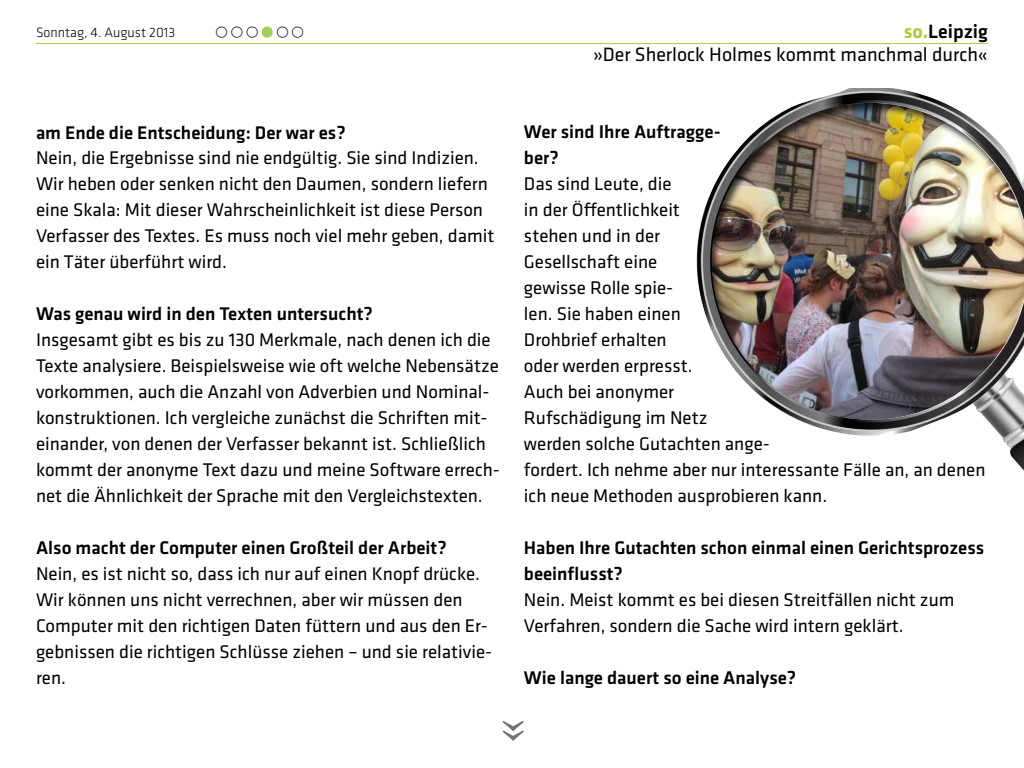
<style>
.page{position:relative;width:1024px;height:768px;background:#fff}
.page>*{position:absolute;margin:0;border:0;box-sizing:border-box;transform-origin:0 0}
.t1{font:58px "Minion Pro";color:#000}
.t2{font:20px/23px "Klavika";color:#000;text-align:right}
.t3{font:19px/26px "Klavika";color:#000}
.t4{font:500 19px/26px "Klavika";color:#000}
.t5{font:300 14px "Klavika";color:#000}
.t6{font:14px "European Pi Std 1";color:#000}
.s1{font-weight:700;color:#b0ca44}
.s2{font-weight:500}
</style>
<div class="page">
<hr style="left:36px;top:43px;width:952px;height:1px;background:#b0ca44">
<img style="left:696px;top:88px;width:328px;height:383px">
<div style="left:710px;top:101px;width:314px;height:319px;background:#000;opacity:.75"></div>
<p class="t5" style="left:36px;top:24px;width:141px">Sonntag, 4. August 2013</p>
<p class="t6" style="left:216px;top:26px;width:44px">❖ ❖ ❖</p>
<p class="t2" style="left:593px;top:19px;width:396px"><span class="s1">so.</span><span class="s2">Leipzig<br></span>»Der Sherlock Holmes kommt manchmal durch«</p>
<p class="t4" style="left:36px;top:119px;width:311px">am Ende die Entscheidung: Der war es?</p>
<p class="t3" style="left:36px;top:145px;width:460px">Nein, die Ergebnisse sind nie endgültig. Sie sind I ndizien.<br>Wir heben oder senken nicht den Daumen, sondern liefern eine Skala: Mit dieser Wahrscheinlichkeit ist diese Person Verfasser des Textes. Es muss noch viel mehr geben, damit ein Täter überführt wird.</p>
<p class="t4" style="left:36px;top:301px;width:338px">Was genau wird in den Texten untersucht?</p>
<p class="t3" style="left:36px;top:327px;width:465px">I nsgesamt gibt es bis zu 130 Merkmale, nach denen ich die Texte analysiere. Beispielsweise wie oft welche Nebensätze vorkommen, auch die Anzahl von Adverbien und Nominal&shy;konstruktionen. Ich vergleiche zunächst die Schriften mit&shy;einander, von denen der Verfasser bekannt ist. Schließlich kommt der anonyme Text dazu und meine Software errech&shy;net die Ähnlichkeit der Sprache mit den Vergleichstexten.</p>
<p class="t4" style="left:36px;top:535px;width:412px">Also macht der Computer einen Großteil der Arbeit?</p>
<p class="t3" style="left:36px;top:561px;width:458px">Nein, es ist nicht so, dass ich nur auf einen Knopf drücke.<br>Wir können uns nicht verrechnen, aber wir müssen den Computer mit den richtigen Daten füttern und aus den Er&shy;gebnissen die richtigen Schlüsse ziehen – und sie relativie&shy;ren.</p>
<p class="t4" style="left:524px;top:119px;width:198px">Wer sind Ihre Auftragge&shy;ber?</p>
<p class="t3" style="left:524px;top:170px;width:463px">Das sind Leute, die<br>in der Öffentlichkeit<br>stehen und in der<br>Gesellschaft eine<br>gewisse Rolle spie-<br>len. Sie haben einen<br>Drohbrief erhalten<br>oder werden erpresst.<br>Auch bei anonymer<br>Rufschädigung im Netz<br>werden solche Gutachten ange-<br>fordert. Ich nehme aber nur interessante Fälle an, an denen ich neue Methoden ausprobieren kann.</p>
<p class="t4" style="left:524px;top:534px;width:462px">Haben Ihre Gutachten schon einmal einen Gerichtsprozess beeinflusst?</p>
<p class="t3" style="left:524px;top:586px;width:432px">Nein. Meist kommt es bei diesen Streitfällen nicht zum<br>Verfahren, sondern die Sache wird intern geklärt.</p>
<p class="t4" style="left:524px;top:664px;width:274px">Wie lange dauert so eine Analyse?</p>
<h1 class="t1" style="left:475px;top:744px;width:27px;rotate:-90deg">«</h1>
</div>
